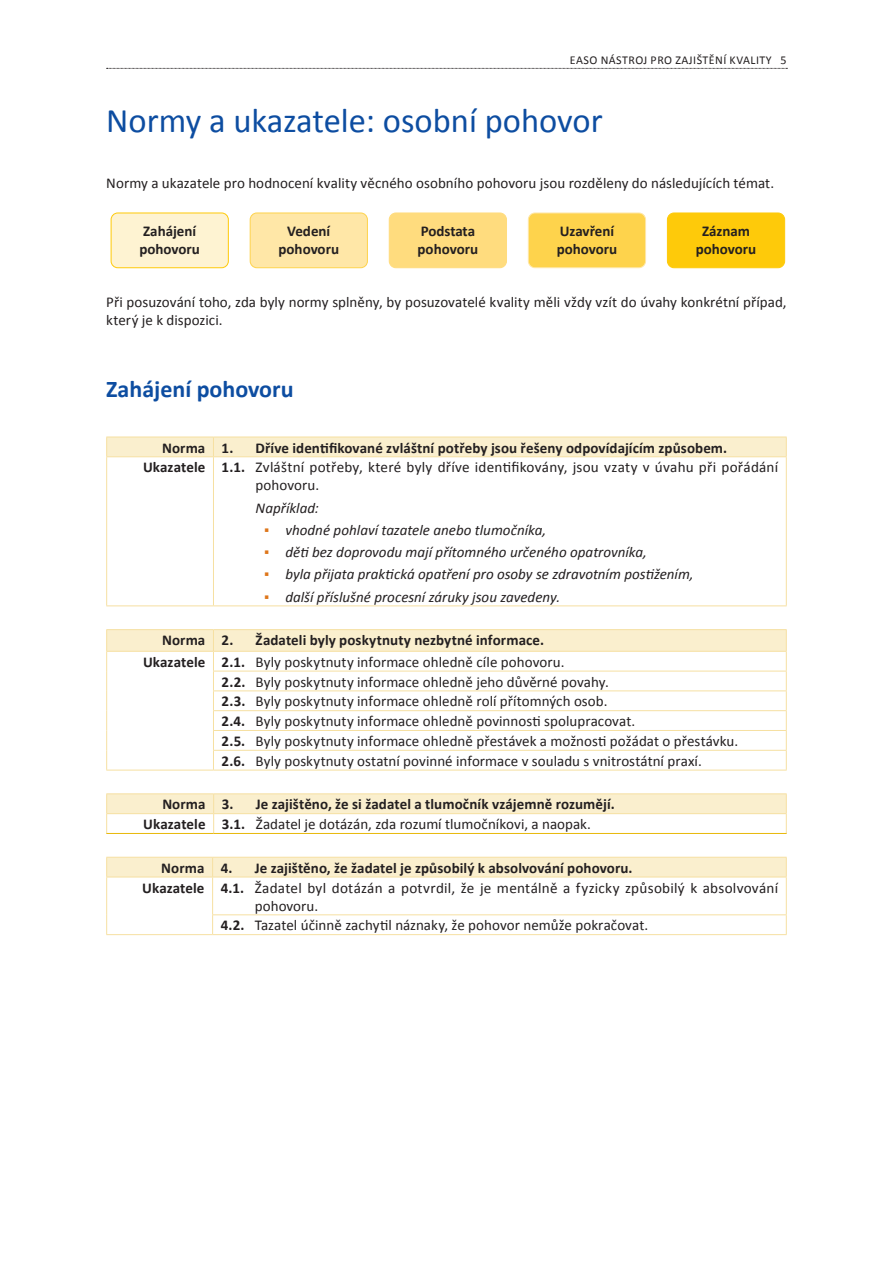
<style>
.page{position:relative;width:893px;height:1263px;background:#fff}
.page>*{position:absolute;margin:0;border:0;box-sizing:border-box;transform-origin:0 0}
.H0{font:34.5px "Calibri";color:#0d4da1}
.t1{font:700 24px "Calibri";color:#0d4da1}
.body{font:15px/18px "Calibri";letter-spacing:.005em;color:#231f20}
.table_body_right{font:700 15px/18px "Calibri";letter-spacing:.005em;color:#231f20}
.body_indent_2{font:italic 15px "Calibri";color:#231f20}
.t2{font:12px "Calibri";letter-spacing:.04em;color:#231f20}
.s1{font-weight:700}
.s2{font-style:normal;color:#de761b}
</style>
<div class="page">
<svg style="left:107px;top:68px;width:680px;height:1px"></svg>
<div style="left:111px;top:213px;width:117px;height:55px;background:#fef3d2;border-radius:7px"></div>
<div style="left:111px;top:213px;width:118px;height:55px;border:1px solid #feca0a;border-radius:7px"></div>
<div style="left:250px;top:213px;width:117px;height:55px;background:#ffe7a7;border-radius:7px"></div>
<div style="left:250px;top:213px;width:118px;height:55px;border:1px solid #fed34c;border-radius:7px"></div>
<div style="left:389px;top:213px;width:117px;height:55px;background:#ffdc7e;border-radius:7px"></div>
<div style="left:389px;top:213px;width:118px;height:55px;border:1px solid #ffdc7e;border-radius:7px"></div>
<div style="left:528px;top:213px;width:118px;height:55px;background:#fed34c;border-radius:7px"></div>
<div style="left:528px;top:213px;width:118px;height:55px;border:1px solid #ffe7a7;border-radius:7px"></div>
<div style="left:667px;top:213px;width:118px;height:55px;background:#feca0a;border-radius:7px"></div>
<div style="left:667px;top:213px;width:118px;height:55px;border:1px solid #feca0a;border-radius:7px"></div>
<div style="left:106px;top:437px;width:681px;height:19px;background:#faefce"></div>
<hr style="left:106px;top:456px;width:107px;height:1px;background:#f6e0a2">
<hr style="left:106px;top:457px;width:1px;height:148px;background:#f6e0a2">
<hr style="left:213px;top:456px;width:574px;height:1px;background:#f6e0a2">
<hr style="left:213px;top:457px;width:1px;height:148px;background:#f6e0a2">
<hr style="left:786px;top:457px;width:1px;height:148px;background:#f6e0a2">
<hr style="left:106px;top:605px;width:107px;height:1px;background:#f6e0a2">
<hr style="left:213px;top:605px;width:574px;height:1px;background:#f6e0a2">
<hr style="left:106px;top:629px;width:107px;height:1px;background:#f6e0a2">
<hr style="left:213px;top:629px;width:574px;height:1px;background:#f6e0a2">
<hr style="left:106px;top:770px;width:107px;height:1px;background:#f6e0a2">
<svg style="left:106px;top:630px;width:681px;height:140px"></svg>
<hr style="left:213px;top:770px;width:574px;height:1px;background:#f6e0a2">
<hr style="left:106px;top:793px;width:108px;height:1px;background:#f6e0a2">
<hr style="left:214px;top:793px;width:573px;height:1px;background:#f6e0a2">
<svg style="left:106px;top:794px;width:681px;height:39px"></svg>
<hr style="left:106px;top:833px;width:108px;height:1px;background:#e8b809">
<hr style="left:214px;top:833px;width:573px;height:1px;background:#e8b809">
<svg style="left:106px;top:857px;width:681px;height:20px;background:#f9eecb"></svg>
<hr style="left:106px;top:877px;width:107px;height:1px;background:#f6e0a2">
<hr style="left:106px;top:877px;width:1px;height:38px;background:#f6e0a2">
<svg style="left:106px;top:915px;width:1px;height:19px"></svg>
<hr style="left:106px;top:934px;width:107px;height:1px;background:#f6e0a2">
<hr style="left:213px;top:877px;width:574px;height:1px;background:#f6e0a2">
<hr style="left:212px;top:877px;width:1px;height:37px;background:#f6e0a2">
<hr style="left:786px;top:877px;width:1px;height:37px;background:#f6e0a2">
<hr style="left:212px;top:914px;width:575px;height:1px;background:#f6e0a2">
<svg style="left:212px;top:915px;width:1px;height:19px"></svg>
<svg style="left:786px;top:915px;width:1px;height:19px"></svg>
<hr style="left:213px;top:934px;width:574px;height:1px;background:#f6e0a2">
<p class="t2" style="left:570px;top:52px;width:218px">EASO NÁSTROJ PRO ZAJIŠTĚNÍ KVALITY 5</p>
<p class="H0" style="left:106px;top:99px;width:498px">Normy a ukazatele: osobní pohovor</p>
<p class="body" style="left:106px;top:175px;width:669px">Normy a ukazatele pro hodnocení kvality věcného osobního pohovoru jsou rozděleny do následujících témat.</p>
<p class="table_body_right" style="left:139px;top:222px;width:62px">Zahájení pohovoru</p>
<p class="table_body_right" style="left:278px;top:222px;width:62px;text-align:center">Vedení pohovoru</p>
<p class="table_body_right" style="left:418px;top:222px;width:62px">Podstata pohovoru</p>
<p class="table_body_right" style="left:557px;top:222px;width:62px">Uzavření pohovoru</p>
<p class="table_body_right" style="left:696px;top:222px;width:62px;text-align:center">Záznam pohovoru</p>
<p class="body" style="left:106px;top:293px;width:682px">Při posuzování toho, zda byly normy splněny, by posuzovatelé kvality měli vždy vzít do úvahy konkrétní případ, který je k dispozici.</p>
<h1 class="t1" style="left:106px;top:373px;width:189px">Zahájení pohovoru</h1>
<p class="table_body_right" style="left:162px;top:438px;width:45px">Norma</p>
<p class="table_body_right" style="left:222px;top:438px;width:507px">1. Dříve identifikované zvláštní potřeby jsou řešeny odpovídajícím způsobem.</p>
<p class="table_body_right" style="left:143px;top:458px;width:64px">Ukazatele</p>
<p class="body" style="left:256px;top:458px;width:524px;text-indent:-34px"><span class="s1">1.1.</span> Zvláštní potřeby, které byly dříve identifikovány, jsou vzaty v úvahu při pořádání pohovoru.</p>
<p class="body_indent_2" style="left:256px;top:497px;width:65px">Například:</p>
<p class="body_indent_2" style="left:264px;top:520px;width:284px"><span class="s2">▪</span> vhodné pohlaví tazatele anebo tlumočníka,</p>
<p class="body_indent_2" style="left:264px;top:542px;width:384px"><span class="s2">▪</span> děti bez doprovodu mají přítomného určeného opatrovníka,</p>
<p class="body_indent_2" style="left:264px;top:564px;width:431px"><span class="s2">▪</span> byla přijata praktická opatření pro osoby se zdravotním postižením,</p>
<p class="body_indent_2" style="left:264px;top:586px;width:297px"><span class="s2">▪</span> další příslušné procesní záruky jsou zavedeny.</p>
<p class="table_body_right" style="left:162px;top:631px;width:45px">Norma</p>
<p class="table_body_right" style="left:222px;top:631px;width:324px">2. Žadateli byly poskytnuty nezbytné informace.</p>
<p class="table_body_right" style="left:143px;top:653px;width:64px">Ukazatele</p>
<p class="body" style="left:222px;top:653px;width:344px"><span class="s1">2.1.</span> Byly poskytnuty informace ohledně cíle pohovoru.</p>
<p class="body" style="left:222px;top:673px;width:389px"><span class="s1">2.2.</span> Byly poskytnuty informace ohledně jeho důvěrné povahy.</p>
<p class="body" style="left:222px;top:692px;width:387px"><span class="s1">2.3.</span> Byly poskytnuty informace ohledně rolí přítomných osob.</p>
<p class="body" style="left:222px;top:712px;width:415px"><span class="s1">2.4.</span> Byly poskytnuty informace ohledně povinnosti spolupracovat.</p>
<p class="body" style="left:222px;top:732px;width:518px"><span class="s1">2.5.</span> Byly poskytnuty informace ohledně přestávek a možnosti požádat o přestávku.</p>
<p class="body" style="left:222px;top:752px;width:482px"><span class="s1">2.6.</span> Byly poskytnuty ostatní povinné informace v souladu s vnitrostátní praxí.</p>
<p class="table_body_right" style="left:162px;top:795px;width:45px">Norma</p>
<p class="table_body_right" style="left:222px;top:795px;width:394px">3. Je zajištěno, že si žadatel a tlumočník vzájemně rozumějí.</p>
<p class="table_body_right" style="left:143px;top:815px;width:64px">Ukazatele</p>
<p class="body" style="left:222px;top:815px;width:371px"><span class="s1">3.1.</span> Žadatel je dotázán, zda rozumí tlumočníkovi, a naopak.</p>
<p class="table_body_right" style="left:161px;top:859px;width:45px">Norma</p>
<p class="table_body_right" style="left:221px;top:859px;width:413px">4. Je zajištěno, že žadatel je způsobilý k absolvování pohovoru.</p>
<p class="table_body_right" style="left:142px;top:878px;width:64px">Ukazatele</p>
<p class="body" style="left:255px;top:879px;width:525px;text-indent:-34px"><span class="s1">4.1.</span> Žadatel byl dotázán a potvrdil, že je mentálně a fyzicky způsobilý k absolvování pohovoru.</p>
<p class="body" style="left:221px;top:916px;width:429px"><span class="s1">4.2.</span> Tazatel účinně zachytil náznaky, že pohovor nemůže pokračovat.</p>
</div>
